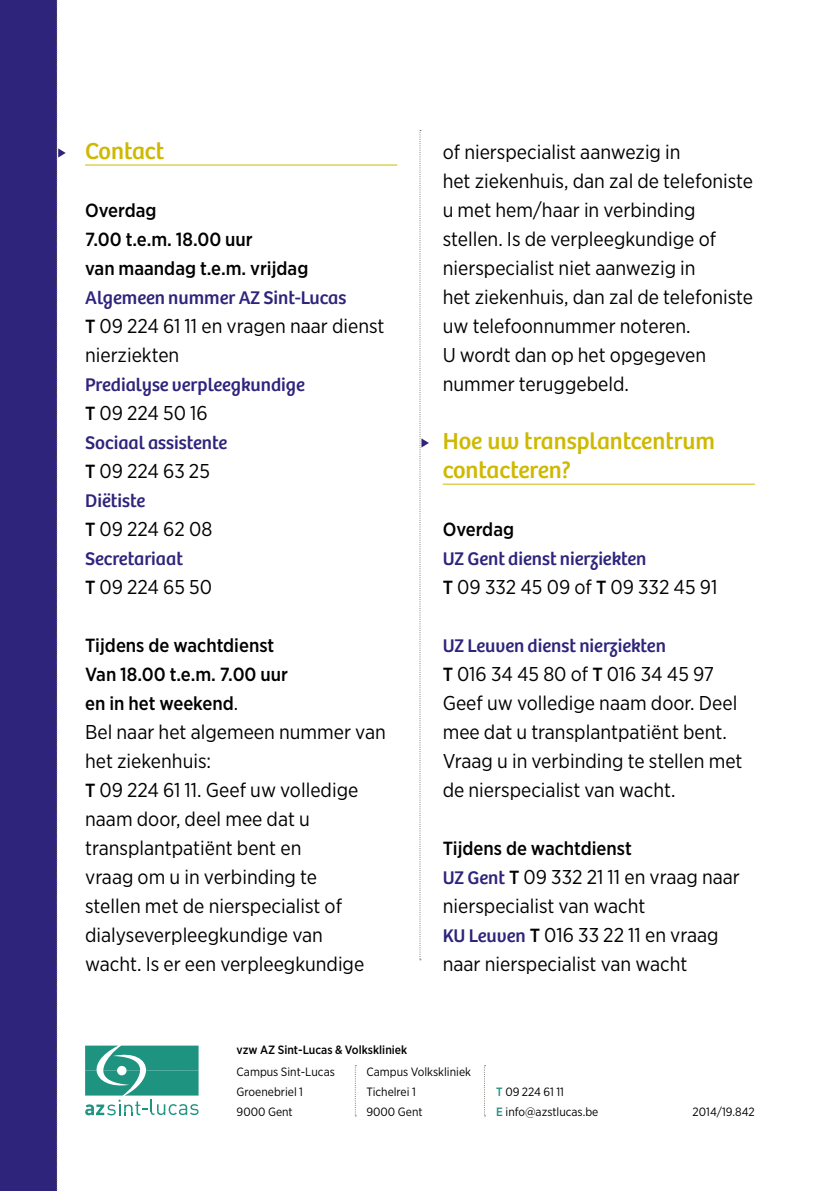
<style>
.page{position:relative;width:840px;height:1191px;background:#fff}
.page>*{position:absolute;margin:0;border:0;box-sizing:border-box;transform-origin:0 0}
.t1{font:24px/29px "Bree";color:#ceb900}
.t2{font:20px/29px "Gotham Narrow";color:#000}
.t3{font:19px "Bree";color:#2e247c}
.t4{font:500 19px/29px "Gotham Narrow";color:#000}
.t5{font:12px/20px "Gotham Narrow";color:#000}
.t6{font:500 12px "Gotham Narrow";color:#000}
.s1{font-weight:500;font-size:19px}
.s2{font-weight:400;font-size:20px}
.s3{font-family:"Bree";font-size:19px;color:#2e247c}
.s4{font-weight:500;color:#1d9380}
</style>
<div class="page">
<div style="left:0;top:0;width:57px;height:1191px;background:#2e247c"></div>
<svg style="left:85px;top:1045px;width:113px;height:70px"></svg>
<svg style="left:484px;top:1065px;width:1px;height:51px"></svg>
<svg style="left:354px;top:1065px;width:2px;height:51px"></svg>
<svg style="left:56px;top:0;width:10px;height:1190px"></svg>
<hr style="left:85px;top:165px;width:312px;height:1px;background:#ceb900">
<hr style="left:442px;top:484px;width:312px;height:1px;background:#ceb900">
<svg style="left:419px;top:130px;width:9px;height:830px"></svg>
<p class="t1" style="left:85px;top:137px;width:81px">Contact</p>
<p class="t4" style="left:85px;top:196px;width:225px">Overdag<br>7.00 t.e.m. 18.00 uur<br>van maandag t.e.m. vrijdag</p>
<p class="t3" style="left:85px;top:287px;width:263px">Algemeen nummer AZ Sint-Lucas</p>
<p class="t2" style="left:85px;top:311px;width:301px"><span class="s1">T</span> 09 224 61 11 en vragen naar dienst nierziekten</p>
<p class="t3" style="left:85px;top:374px;width:221px">Predialyse verpleegkundige</p>
<p class="t2" style="left:85px;top:398px;width:124px"><span class="s1">T</span> 09 224 50 16</p>
<p class="t3" style="left:85px;top:432px;width:143px">Sociaal assistente</p>
<p class="t2" style="left:85px;top:456px;width:126px"><span class="s1">T</span> 09 224 63 25</p>
<p class="t3" style="left:85px;top:490px;width:61px">Diëtiste</p>
<p class="t2" style="left:85px;top:514px;width:128px"><span class="s1">T</span> 09 224 62 08</p>
<p class="t3" style="left:85px;top:548px;width:99px">Secretariaat</p>
<p class="t2" style="left:85px;top:572px;width:128px"><span class="s1">T</span> 09 224 65 50</p>
<p class="t4" style="left:85px;top:631px;width:204px">Tijdens de wachtdienst<br>Van 18.00 t.e.m. 7.00 uur en in het weekend<span class="s2">.</span></p>
<p class="t2" style="left:85px;top:717px;width:302px">Bel naar het algemeen nummer van het ziekenhuis:<br><span class="s1">T</span> 09 224 61 11. Geef uw volledige naam door, deel mee dat u transplantpatiënt bent en<br>vraag om u in verbinding te<br>stellen met de nierspecialist of dialyseverpleegkundige van<br>wacht. Is er een verpleegkundige</p>
<p class="t6" style="left:236px;top:1041px;width:172px">vzw AZ Sint-Lucas &amp; Volkskliniek</p>
<p class="t2" style="left:442px;top:137px;width:312px">of nierspecialist aanwezig in<br>het ziekenhuis, dan zal de telefoniste u met hem/haar in verbinding stellen. Is de verpleegkundige of nierspecialist niet aanwezig in<br>het ziekenhuis, dan zal de telefoniste uw telefoonnummer noteren.<br>U wordt dan op het opgegeven nummer teruggebeld.</p>
<p class="t1" style="left:442px;top:427px;width:274px">Hoe uw transplantcentrum contacteren?</p>
<p class="t4" style="left:442px;top:515px;width:73px">Overdag</p>
<p class="t3" style="left:442px;top:548px;width:205px">UZ Gent dienst nierziekten</p>
<p class="t2" style="left:442px;top:572px;width:276px"><span class="s1">T</span> 09 332 45 09 of <span class="s1">T</span> 09 332 45 91</p>
<p class="t3" style="left:442px;top:635px;width:224px">UZ Leuven dienst nierziekten</p>
<p class="t2" style="left:442px;top:659px;width:301px"><span class="s1">T</span> 016 34 45 80 of <span class="s1">T</span> 016 34 45 97<br>Geef uw volledige naam door. Deel mee dat u transplantpatiënt bent.<br>Vraag u in verbinding te stellen met de nierspecialist van wacht.</p>
<p class="t4" style="left:442px;top:834px;width:190px">Tijdens de wachtdienst</p>
<p class="t2" style="left:442px;top:862px;width:298px"><span class="s3">UZ Gent</span> <span class="s1">T</span> 09 332 21 11 en vraag naar nierspecialist van wacht<br><span class="s3">KU Leuven</span> <span class="s1">T</span> 016 33 22 11 en vraag naar nierspecialist van wacht</p>
<p class="t5" style="left:236px;top:1061px;width:100px">Campus Sint-Lucas<br>Groenebriel 1<br>9000 Gent</p>
<p class="t5" style="left:366px;top:1061px;width:106px">Campus Volkskliniek<br>Tichelrei 1<br>9000 Gent</p>
<p class="t5" style="left:496px;top:1081px;width:104px"><span class="s4">T</span> 09 224 61 11<br><span class="s4">E</span> info@azstlucas.be</p>
<p class="t5" style="left:692px;top:1102px;width:64px">2014/19.842</p>
</div>
